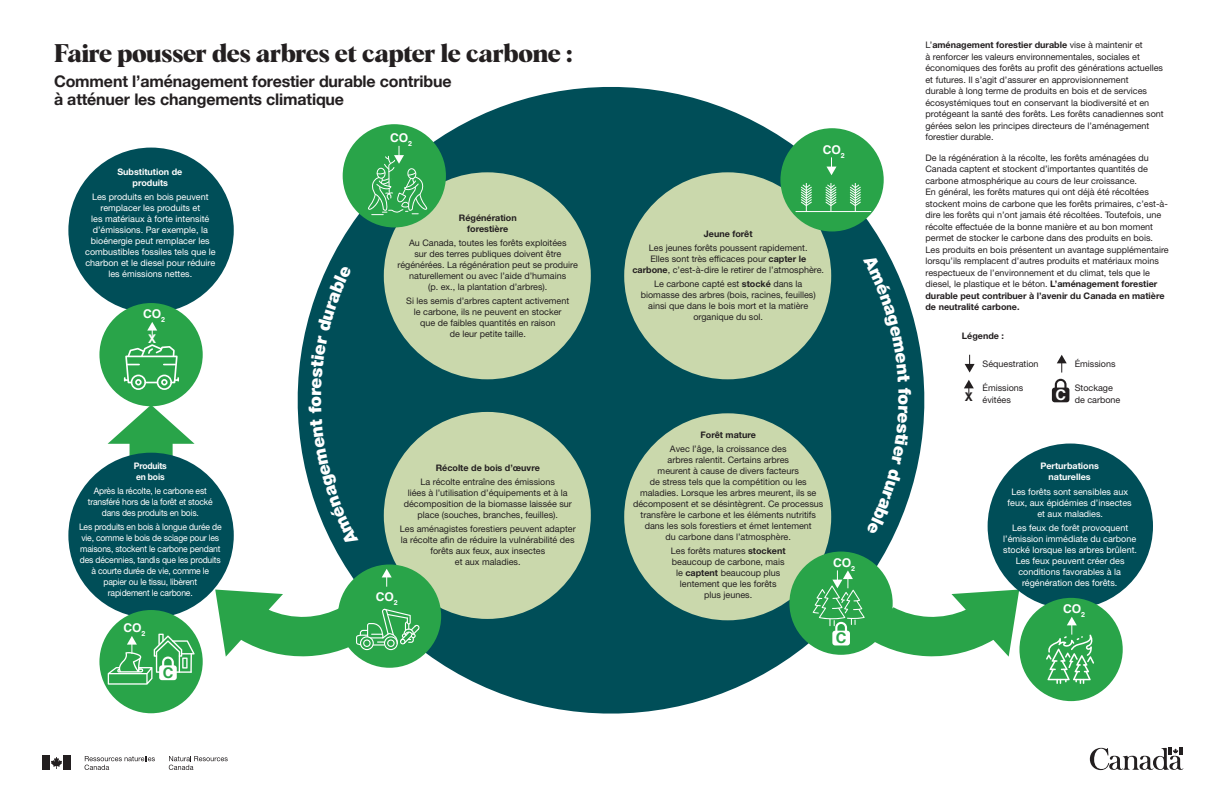
<style>
.page{position:relative;width:1224px;height:792px;background:#fff}
.page>*{position:absolute;margin:0;border:0;box-sizing:border-box;transform-origin:0 0}
.t1{font:700 25px "Albra";letter-spacing:-.01em;color:#231f20}
.t2{font:900 17.5px "Helvetica Neue LT Std";color:#fff}
.t3{font:700 16px/18px "Helvetica Neue";letter-spacing:-.01em;color:#231f20}
.t4{font:700 14.8px "Helvetica";color:#29a449}
.t5{font:700 14.7px "Helvetica";color:#fff}
.t6{font:700 12px/25.1px "Helvetica";color:#fff;text-align:center}
.t7{font:700 12px "Helvetica";color:#231f20}
.Body_2022{font:9px/11px "Helvetica Neue LT Std";color:#231f20;text-align:center}
.t8{font:9px/11px "Helvetica Neue LT Std";color:#fff;text-align:center}
.t9{font:9px/11px "Helvetica Neue LT Std";letter-spacing:-.02em;color:#fff;text-align:center;scale:.95 1}
.t10{font:700 9px/11px "Helvetica Neue LT Std";color:#231f20;text-align:center}
.t11{font:700 9px/11px "Helvetica Neue LT Std";color:#fff;text-align:center}
.t12{font:700 9px/11px "Helvetica Neue LT Std";letter-spacing:-.02em;color:#fff;scale:.95 1}
.s1{font-weight:700}
</style>
<div class="page">
<svg style="left:1090px;top:748px;width:93px;height:22px"></svg>
<div style="left:42px;top:756px;width:7px;height:14px;background:#231f20"></div>
<svg style="left:51px;top:757px;width:11px;height:12px"></svg>
<div style="left:64px;top:756px;width:7px;height:14px;background:#231f20"></div>
<svg style="left:85px;top:756px;width:70px;height:14px"></svg>
<svg style="left:169px;top:756px;width:59px;height:14px"></svg>
<svg style="left:297px;top:87px;width:628px;height:627px;fill:#004e58"></svg>
<svg style="left:108px;top:405px;width:87px;height:60px"></svg>
<div style="left:624px;top:413px;width:207px;height:207px;background:#cad8ac;border-radius:50%"></div>
<div style="left:624px;top:172px;width:207px;height:207px;background:#cad8ac;border-radius:50%"></div>
<div style="left:384px;top:172px;width:207px;height:207px;background:#cad8ac;border-radius:50%"></div>
<div style="left:384px;top:412px;width:207px;height:207px;background:#cad8ac;border-radius:50%"></div>
<div style="left:68px;top:453px;width:166px;height:165px;background:#004e58;border-radius:50%"></div>
<div style="left:988px;top:444px;width:165px;height:165px;background:#004e58;border-radius:50%"></div>
<div style="left:68px;top:148px;width:166px;height:165px;background:#004e58;border-radius:50%"></div>
<div style="left:343px;top:124px;width:103px;height:103px;background:#29a449;border-radius:50%"></div>
<svg style="left:367px;top:146px;width:61px;height:92px"></svg>
<div style="left:338px;top:565px;width:103px;height:103px;background:#29a449;border-radius:50%"></div>
<svg style="left:215px;top:569px;width:205px;height:88px"></svg>
<div style="left:789px;top:552px;width:104px;height:103px;background:#29a449;border-radius:50%"></div>
<svg style="left:813px;top:570px;width:206px;height:87px"></svg>
<div style="left:99px;top:610px;width:104px;height:103px;background:#29a449;border-radius:50%"></div>
<svg style="left:108px;top:634px;width:87px;height:51px"></svg>
<div style="left:1019px;top:598px;width:104px;height:103px;background:#29a449;border-radius:50%"></div>
<svg style="left:1046px;top:617px;width:48px;height:67px"></svg>
<div style="left:99px;top:303px;width:104px;height:103px;background:#29a449;border-radius:50%"></div>
<div style="left:135px;top:379px;width:7px;height:6px;border:2px solid #fff;border-radius:50%"></div>
<div style="left:131px;top:375px;width:15px;height:15px;border:2px solid #fff;border-radius:50%"></div>
<div style="left:161px;top:379px;width:7px;height:6px;border:2px solid #fff;border-radius:50%"></div>
<div style="left:157px;top:375px;width:15px;height:15px;border:2px solid #fff;border-radius:50%"></div>
<svg style="left:123px;top:322px;width:56px;height:62px"></svg>
<div style="left:780px;top:128px;width:104px;height:103px;background:#29a449;border-radius:50%"></div>
<hr style="left:796px;top:211px;width:75px;height:1px;background:#fff">
<svg style="left:827px;top:157px;width:10px;height:18px"></svg>
<svg style="left:800px;top:183px;width:13px;height:29px"></svg>
<svg style="left:824px;top:183px;width:14px;height:29px"></svg>
<svg style="left:849px;top:183px;width:13px;height:29px"></svg>
<svg style="left:965px;top:355px;width:10px;height:18px"></svg>
<svg style="left:1057px;top:355px;width:10px;height:18px"></svg>
<svg style="left:964px;top:380px;width:10px;height:18px"></svg>
<svg style="left:1052px;top:379px;width:17px;height:23px"></svg>
<svg style="left:309px;top:266px;width:49px;height:280px;background:#145c65"></svg>
<svg style="left:863px;top:254px;width:48px;height:140px;background:#155d66"></svg>
<div style="left:866px;top:406px;width:42px;height:129px;background:#004e58"></div>
<h1 class="t1" style="left:54px;top:35px;width:520px">Faire pousser des arbres et capter le carbone :</h1>
<h1 class="t3" style="left:54px;top:73px;width:399px">Comment l’aménagement forestier durable contribue à atténuer les changements climatique</h1>
<h2 class="t11" style="left:117px;top:166px;width:66px">Substitution de produits</h2>
<p class="t8" style="left:85px;top:191px;width:132px">Les produits en bois peuvent remplacer les produits et<br>les matériaux à forte intensité d’émissions. Par exemple, la bioénergie peut remplacer les combustibles fossiles tels que le charbon et le diesel pour réduire les émissions nettes.</p>
<h3 class="t6" style="left:143px;top:303px;width:23px">CO<sub>2<br></sub>X</h3>
<h2 class="t12" style="left:134px;top:461px;width:36px">Produits en bois</h2>
<p class="t9" style="left:88px;top:486px;width:133px">Après la récolte, le carbone est transféré hors de la forêt et stocké dans des produits en bois.</p>
<p class="t9" style="left:79px;top:522px;width:152px">Les produits en bois à longue durée de vie, comme le bois de sciage pour les maisons, stockent le carbone pendant des décennies, tandis que les produits à courte durée de vie, comme le papier ou le tissu, libèrent<br>rapidement le carbone.</p>
<h3 class="t6" style="left:123px;top:617px;width:23px">CO<sub>2</sub></h3>
<h3 class="t4" style="left:163px;top:664px;width:12px">C</h3>
<h3 class="t6" style="left:390px;top:127px;width:23px">CO<sub>2</sub></h3>
<h3 class="t10" style="left:459px;top:212px;width:59px">Régénération forestière</h3>
<p class="Body_2022" style="left:398px;top:237px;width:182px">Au Canada, toutes les forêts exploitées<br>sur des terres publiques doivent être régénérées. La régénération peut se produire naturellement ou avec l’aide d’humains<br>(p. ex., la plantation d’arbres).</p>
<p class="Body_2022" style="left:406px;top:295px;width:165px">Si les semis d’arbres captent activement le carbone, ils ne peuvent en stocker que de faibles quantités en raison<br>de leur petite taille.</p>
<h3 class="t10" style="left:436px;top:462px;width:106px">Récolte de bois d’œuvre</h3>
<p class="Body_2022" style="left:404px;top:477px;width:170px">La récolte entraîne des émissions<br>liées à l’utilisation d’équipements et à la décomposition de la biomasse laissée sur place (souches, branches, feuilles).</p>
<p class="Body_2022" style="left:400px;top:524px;width:177px">Les aménagistes forestiers peuvent adapter la récolte afin de réduire la vulnérabilité des forêts aux feux, aux insectes<br>et aux maladies.</p>
<h3 class="t6" style="left:376px;top:585px;width:23px">CO<sub>2</sub></h3>
<h3 class="t6" style="left:823px;top:138px;width:23px">CO<sub>2</sub></h3>
<h3 class="t10" style="left:704px;top:228px;width:50px">Jeune forêt</h3>
<p class="Body_2022" style="left:632px;top:242px;width:193px">Les jeunes forêts poussent rapidement.<br>Elles sont très efficaces pour <span class="s1">capter le carbone</span>, c’est-à-dire le retirer de l’atmosphère.</p>
<p class="Body_2022" style="left:641px;top:278px;width:176px">Le carbone capté est <span class="s1">stocké</span> dans la biomasse des arbres (bois, racines, feuilles) ainsi que dans le bois mort et la matière organique du sol.</p>
<h3 class="t10" style="left:701px;top:429px;width:57px">Forêt mature</h3>
<p class="Body_2022" style="left:633px;top:444px;width:192px">Avec l’âge, la croissance des<br>arbres ralentit. Certains arbres<br>meurent à cause de divers facteurs<br>de stress tels que la compétition ou les maladies. Lorsque les arbres meurent, ils se décomposent et se désintègrent. Ce processus transfère le carbone et les éléments nutritifs dans les sols forestiers et émet lentement<br>du carbone dans l’atmosphère.</p>
<p class="Body_2022" style="left:671px;top:546px;width:116px">Les forêts matures <span class="s1">stockent </span>beaucoup de carbone, mais le <span class="s1">captent</span> beaucoup plus lentement que les forêts plus jeunes.</p>
<h3 class="t6" style="left:833px;top:551px;width:23px">CO<sub>2</sub></h3>
<h3 class="t4" style="left:836px;top:629px;width:12px">C</h3>
<h2 class="t2" style="left:915px;top:394px;width:13px;rotate:90deg">o</h2>
<p class="Body_2022" style="left:925px;top:39px;width:240px;line-height:11.5px;text-align:left">L’<span class="s1">aménagement forestier durable</span> vise à maintenir et<br>à renforcer les valeurs environnementales, sociales et économiques des forêts au profit des générations actuelles et futures. Il s’agit d’assurer en approvisionnement<br>durable à long terme de produits en bois et de services écosystémiques tout en conservant la biodiversité et en protégeant la santé des forêts. Les forêts canadiennes sont gérées selon les principes directeurs de l’aménagement forestier durable.</p>
<p class="Body_2022" style="left:925px;top:152px;width:245px;line-height:11.5px;text-align:left">De la régénération à la récolte, les forêts aménagées du Canada captent et stockent d’importantes quantités de carbone atmosphérique au cours de leur croissance.<br>En général, les forêts matures qui ont déjà été récoltées stockent moins de carbone que les forêts primaires, c’est-à&shy;dire les forêts qui n’ont jamais été récoltées. Toutefois, une récolte effectuée de la bonne manière et au bon moment permet de stocker le carbone dans des produits en bois.<br>Les produits en bois présentent un avantage supplémentaire lorsqu’ils remplacent d’autres produits et matériaux moins respectueux de l’environnement et du climat, tels que le diesel, le plastique et le béton. <span class="s1">L’aménagement forestier durable peut contribuer à l’avenir du Canada en matière de neutralité carbone.</span></p>
<h3 class="t10" style="left:962px;top:330px;width:44px">Légende :</h3>
<p class="Body_2022" style="left:983px;top:358px;width:58px">Séquestration</p>
<p class="Body_2022" style="left:1075px;top:358px;width:42px">Émissions</p>
<p class="Body_2022" style="left:983px;top:382px;width:42px;line-height:11.5px;text-align:left">Émissions évitées</p>
<p class="Body_2022" style="left:1075px;top:382px;width:47px;line-height:11.5px;text-align:left">Stockage de carbone</p>
<p class="t7" style="left:965px;top:387px;width:10px">X</p>
<p class="t5" style="left:1055px;top:383px;width:12px">C</p>
<h2 class="t11" style="left:1040px;top:460px;width:60px">Perturbations naturelles</h2>
<p class="t8" style="left:1008px;top:486px;width:126px">Les forêts sont sensibles aux feux, aux épidémies d’insectes et aux maladies.</p>
<p class="t8" style="left:1003px;top:522px;width:135px">Les feux de forêt provoquent l’émission immédiate du carbone stocké lorsque les arbres brûlent.<br>Les feux peuvent créer des conditions favorables à la régénération des forêts.</p>
<h3 class="t6" style="left:1063px;top:598px;width:23px">CO<sub>2</sub></h3>
</div>
